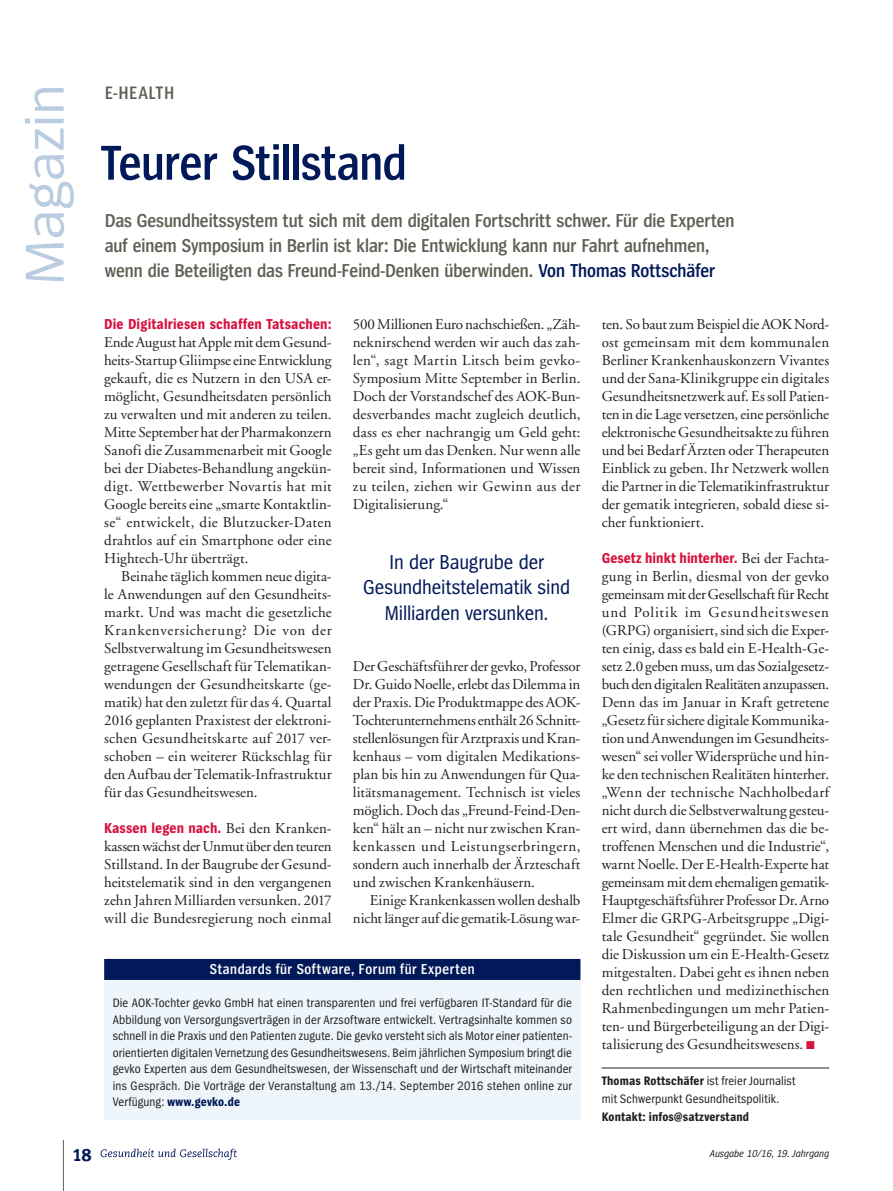
<style>
.page{position:relative;width:893px;height:1191px;background:#fff}
.page>*{position:absolute;margin:0;border:0;box-sizing:border-box;transform-origin:0 0}
.t1{font:57px "Spiegel";color:#baccdf}
.Magazin_Head{font:600 51px "Spiegel Cd";letter-spacing:-.01em;color:#011958}
.Zitat{font:21px/25.5px "Spiegel Cd";letter-spacing:-.005em;color:#011958;text-align:center}
.Magazin_Vorspann{font:600 19.5px/24.8px "Spiegel Cd";letter-spacing:-.005em;color:#606155}
.Magazin_Dachzeile{font:600 18.75px "Spiegel Cd";letter-spacing:.05em;color:#606155}
.Fließ_10_12pt_oE_Mag{font:15px/18px "GG Garamond";letter-spacing:.01em;color:#231f20;text-align:justify}
.Fließ_10_12pt_mE_Mag{font:15px/18px "GG Garamond";color:#231f20;text-align:justify}
.allg-Box_Balken_Blau{font:600 15px "Spiegel Cd";letter-spacing:.035em;color:#fff}
.allg-Box_Copy_8_5_11{font:12.75px/16.5px "Spiegel Cd";letter-spacing:.015em;color:#231f20;text-align:justify}
.allg-Autorenzeile{font:12.75px/18px "Spiegel Cd";letter-spacing:.01em;color:#231f20}
.t2{font:italic 10.5px "Spiegel Cd";color:#231f20}
.s1{color:#011958}
.s2{font-family:"Spiegel Cd";font-weight:700;color:#d7123e}
.s3{font-weight:700;color:#011958}
.s4{color:#d7123e}
.s5{font-weight:700}
</style>
<div class="page">
<hr style="left:63px;top:1140px;width:1px;height:51px;background:#606155">
<svg style="left:101px;top:1148px;width:136px;height:11px"></svg>
<hr style="left:602px;top:1067px;width:227px;height:1px;background:#231f20">
<div style="left:104px;top:962px;width:476px;height:157px;background:#eef6fc"></div>
<div style="left:104px;top:959px;width:476px;height:21px;background:#011958"></div>
<h1 class="t1" style="left:16px;top:285px;width:202px;rotate:-90deg">Magazin</h1>
<p class="Magazin_Dachzeile" style="left:105px;top:83px;width:70px">E-HEALTH</p>
<p class="Magazin_Head" style="left:100px;top:137px;width:308px">Teurer Stillstand</p>
<p class="Magazin_Vorspann" style="left:105px;top:209px;width:631px">Das Gesundheitssystem tut sich mit dem digitalen Fortschritt schwer. Für die Experten auf einem Symposium in Berlin ist klar: Die Entwicklung kann nur Fahrt aufnehmen, wenn die Beteiligten das Freund-Feind-Denken überwinden. <span class="s1">Von Thomas Rottschäfer</span></p>
<p class="Fließ_10_12pt_oE_Mag" style="left:104px;top:315px;width:229px"><span class="s2">Die Digitalriesen schaffen Tatsachen:<br></span>Ende August hat Apple mit dem Gesund&shy;heits-Startup Gliimpse eine Entwicklung gekauft, die es Nutzern in den USA er&shy;möglicht, Gesundheitsdaten persönlich zu verwalten und mit anderen zu teilen.<br>Mitte September hat der Pharmakonzern Sanofi die Zusammenarbeit mit Google bei der Diabetes-Behandlung angekün&shy;digt. Wettbewerber Novartis hat mit Google bereits eine „smarte Kontaktlin&shy;se“ entwickelt, die Blutzucker-Daten drahtlos auf ein Smartphone oder eine Hightech-Uhr überträgt.</p>
<p class="Fließ_10_12pt_mE_Mag" style="left:104px;top:567px;width:229px;text-indent:17px">Beinahe täglich kommen neue digita&shy;le Anwendungen auf den Gesundheits&shy;markt. Und was macht die gesetzliche Krankenversicherung? Die von der Selbstverwaltung im Gesundheitswesen getragene Gesellschaft für Telematikan&shy;wendungen der Gesundheitskarte (ge&shy;matik) hat den zuletzt für das 4. Quartal 2016 geplanten Praxistest der elektroni&shy;schen Gesundheitskarte auf 2017 ver&shy;schoben – ein weiterer Rückschlag für den Aufbau der Telematik-Infrastruktur für das Gesundheitswesen.</p>
<p class="Fließ_10_12pt_oE_Mag" style="left:104px;top:819px;width:229px"><span class="s2">Kassen legen nach.</span> Bei den Kranken&shy;kassen wächst der Unmut über den teuren Stillstand. In der Baugrube der Gesund&shy;heitstelematik sind in den vergangenen zehn Jahren Milliarden versunken. 2017 will die Bundesregierung noch einmal</p>
<p class="Fließ_10_12pt_oE_Mag" style="left:353px;top:315px;width:229px">500 Millionen Euro nachschießen. „Zäh&shy;neknirschend werden wir auch das zah&shy;len“, sagt Martin Litsch beim gevko-Symposium Mitte September in Berlin.<br>Doch der Vorstandschef des AOK-Bun&shy;desverbandes macht zugleich deutlich, dass es eher nachrangig um Geld geht: „Es geht um das Denken. Nur wenn alle bereit sind, Informationen und Wissen zu teilen, ziehen wir Gewinn aus der Digitalisierung.“</p>
<p class="Zitat" style="left:363px;top:549px;width:208px">In der Baugrube der<br>Gesundheitstelematik sind<br>Milliarden versunken.</p>
<p class="Fließ_10_12pt_oE_Mag" style="left:353px;top:657px;width:229px">Der Geschäftsführer der gevko, Professor Dr. Guido Noelle, erlebt das Dilemma in der Praxis. Die Produktmappe des AOK-Tochterunternehmens enthält 26 Schnitt&shy;stellenlösungen für Arztpraxis und Kran&shy;kenhaus – vom digitalen Medikations&shy;plan bis hin zu Anwendungen für Qua&shy;litätsmanagement. Technisch ist vieles möglich. Doch das „Freund-Feind-Den&shy;ken“ hält an – nicht nur zwischen Kran&shy;kenkassen und Leistungserbringern, sondern auch innerhalb der Ärzteschaft und zwischen Krankenhäusern.</p>
<p class="Fließ_10_12pt_mE_Mag" style="left:353px;top:891px;width:229px;text-align:right">Einige Krankenkassen wollen deshalb nicht länger auf die gematik-Lösung war-</p>
<p class="allg-Box_Balken_Blau" style="left:210px;top:961px;width:266px">Standards für Software, Forum für Experten</p>
<p class="allg-Box_Copy_8_5_11" style="left:113px;top:995px;width:461px">Die AOK-Tochter gevko GmbH hat einen transparenten und frei verfügbaren IT-Standard für die Abbildung von Versorgungsverträgen in der Arzsoftware entwickelt. Vertragsinhalte kommen so schnell in die Praxis und den Patienten zugute. Die gevko versteht sich als Motor einer patienten&shy;orientierten digitalen Vernetzung des Gesundheitswesens. Beim jährlichen Symposium bringt die gevko Experten aus dem Gesundheitswesen, der Wissenschaft und der Wirtschaft miteinander ins Gespräch. Die Vorträge der Veranstaltung am 13./14. September 2016 stehen online zur Verfügung: <span class="s3">www.gevko.de</span></p>
<p class="Fließ_10_12pt_mE_Mag" style="left:602px;top:315px;width:229px">ten. So baut zum Beispiel die AOK Nord&shy;ost gemeinsam mit dem kommunalen Berliner Krankenhauskonzern Vivantes und der Sana-Klinikgruppe ein digitales Gesundheitsnetzwerk auf. Es soll Patien&shy;ten in die Lage versetzen, eine persönliche elektronische Gesundheitsakte zu führen und bei Bedarf Ärzten oder Therapeuten Einblick zu geben. Ihr Netzwerk wollen die Partner in die Telematikinfrastruktur der gematik integrieren, sobald diese si&shy;cher funktioniert.</p>
<p class="Fließ_10_12pt_oE_Mag" style="left:602px;top:549px;width:229px"><span class="s2">Gesetz hinkt hinterher.</span> Bei der Fachta&shy;gung in Berlin, diesmal von der gevko gemeinsam mit der Gesellschaft für Recht und Politik im Gesundheitswesen (GRPG) organisiert, sind sich die Exper&shy;ten einig, dass es bald ein E-Health-Ge&shy;setz 2.0 geben muss, um das Sozialgesetz&shy;buch den digitalen Realitäten anzupassen.<br>Denn das im Januar in Kraft getretene „Gesetz für sichere digitale Kommunika&shy;tion und Anwendungen im Gesundheits&shy;wesen“ sei voller Widersprüche und hin&shy;ke den technischen Realitäten hinterher. „Wenn der technische Nachholbedarf nicht durch die Selbstverwaltung gesteu&shy;ert wird, dann übernehmen das die be&shy;troffenen Menschen und die Industrie“, warnt Noelle. Der E-Health-Experte hat gemeinsam mit dem ehemaligen gematik-Hauptgeschäftsführer Professor Dr. Arno Elmer die GRPG-Arbeitsgruppe „Digi&shy;tale Gesundheit“ gegründet. Sie wollen die Diskussion um ein E-Health-Gesetz mitgestalten. Dabei geht es ihnen neben den rechtlichen und medizinethischen Rahmenbedingungen um mehr Patien&shy;ten- und Bürgerbeteiligung an der Digi&shy;talisierung des Gesundheitswesens. <span class="s4">√</span></p>
<p class="allg-Autorenzeile" style="left:602px;top:1072px;width:195px"><span class="s5">Thomas Rottschäfer</span> ist freier Journalist mit Schwerpunkt Gesundheitspolitik.<br><span class="s5">Kontakt: infos@satzverstand</span></p>
<p class="t2" style="left:710px;top:1148px;width:121px">Ausgabe 10/16, 19. Jahrgang</p>
</div>
